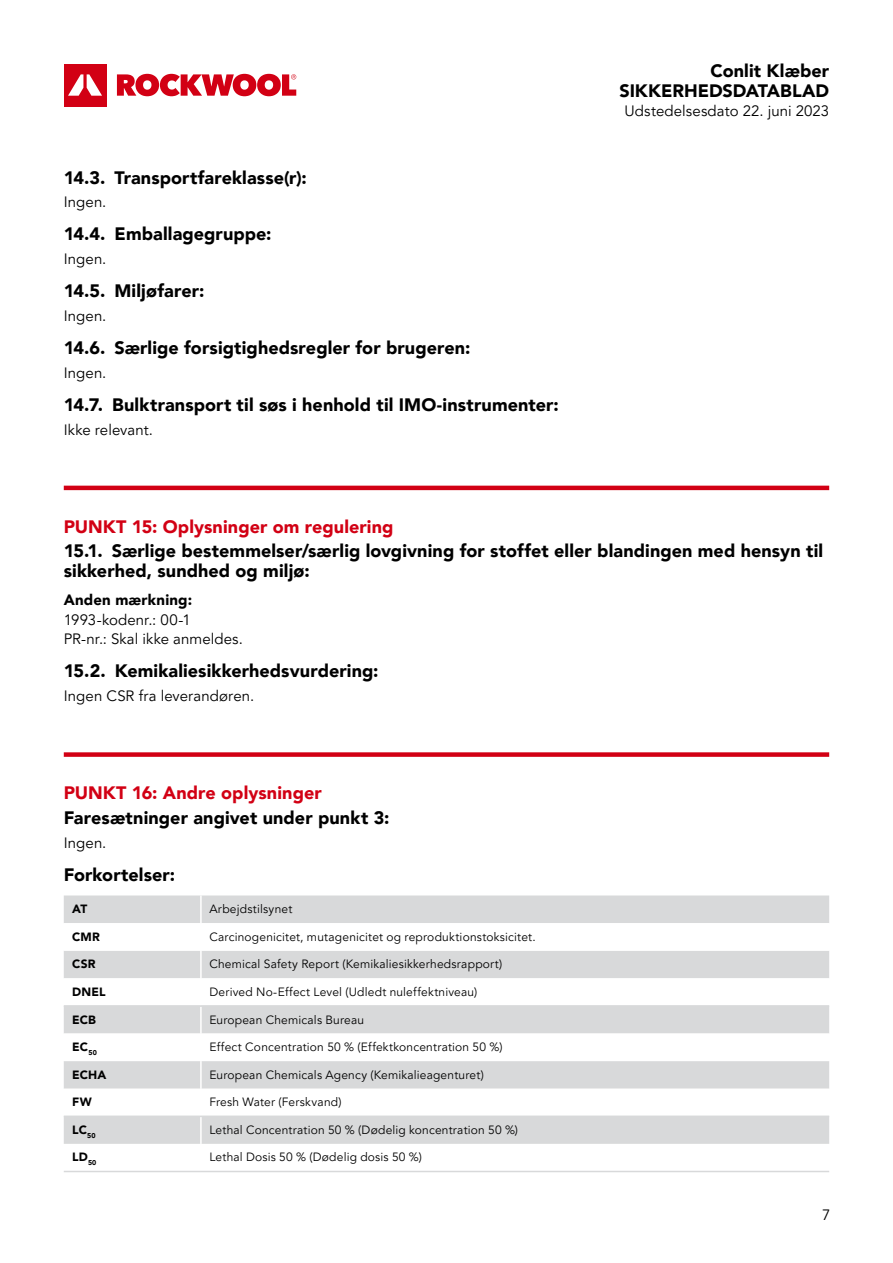
<style>
.page{position:relative;width:893px;height:1263px;background:#fff}
.page>*{position:absolute;margin:0;border:0;box-sizing:border-box;transform-origin:0 0}
.t1{font:900 18px/19.2px "Avenir LT Pro";letter-spacing:.005em;color:#000;text-align:right}
.t2{font:900 18px "Avenir LT Pro";letter-spacing:.005em;color:#d20014}
.t3{font:15px/19.5px "Avenir LT Pro";letter-spacing:.005em;color:#000}
.t4{font:900 15px "Avenir LT Pro";letter-spacing:.015em;color:#000}
.t5{font:12px "Avenir LT Pro";letter-spacing:.015em;color:#000}
.t6{font:900 12px "Avenir LT Pro";letter-spacing:.01em;color:#000}
</style>
<div class="page">
<div style="left:64px;top:64px;width:42px;height:42px;background:#d20014"></div>
<svg style="left:68px;top:74px;width:34px;height:22px"></svg>
<svg style="left:117px;top:74px;width:179px;height:22px"></svg>
<hr style="left:64px;top:486px;width:765px;height:4px;background:#d20014">
<div style="left:64px;top:752px;width:765px;height:5px;background:#d20014"></div>
<div style="left:64px;top:895px;width:765px;height:28px;background:#d8d9da"></div>
<svg style="left:64px;top:951px;width:765px;height:193px;fill:#d8d9da"></svg>
<hr style="left:200px;top:895px;width:2px;height:28px;background:#fff">
<hr style="left:200px;top:951px;width:2px;height:27px;background:#fff">
<hr style="left:200px;top:978px;width:2px;height:27px;background:#fff">
<hr style="left:200px;top:1007px;width:2px;height:26px;background:#fff">
<hr style="left:200px;top:1033px;width:2px;height:28px;background:#fff">
<hr style="left:200px;top:1061px;width:2px;height:28px;background:#fff">
<hr style="left:200px;top:1089px;width:2px;height:26px;background:#fff">
<hr style="left:200px;top:1117px;width:2px;height:27px;background:#fff">
<hr style="left:64px;top:1005px;width:137px;height:2px;background:#d8d9da">
<hr style="left:201px;top:1005px;width:628px;height:2px;background:#d8d9da">
<hr style="left:64px;top:1115px;width:137px;height:2px;background:#d8d9da">
<hr style="left:201px;top:1115px;width:628px;height:2px;background:#d8d9da">
<hr style="left:64px;top:1171px;width:137px;height:1px;background:#d8d9da">
<hr style="left:201px;top:1171px;width:628px;height:1px;background:#d8d9da">
<h1 class="t1" style="left:64px;top:168px;width:245px">14.3. Transportfareklasse(r):</h1>
<p class="t3" style="left:64px;top:193px;width:44px">Ingen.</p>
<h1 class="t1" style="left:64px;top:225px;width:209px">14.4. Emballagegruppe:</h1>
<p class="t3" style="left:64px;top:250px;width:44px">Ingen.</p>
<h1 class="t1" style="left:64px;top:281px;width:142px">14.5. Miljøfarer:</h1>
<p class="t3" style="left:64px;top:306px;width:44px">Ingen.</p>
<h1 class="t1" style="left:64px;top:338px;width:408px">14.6. Særlige forsigtighedsregler for brugeren:</h1>
<p class="t3" style="left:64px;top:363px;width:44px">Ingen.</p>
<h1 class="t1" style="left:64px;top:395px;width:497px">14.7. Bulktransport til søs i henhold til IMO-instrumenter:</h1>
<p class="t3" style="left:64px;top:420px;width:91px">Ikke relevant.</p>
<h1 class="t1" style="left:619px;top:62px;width:211px">Conlit Klæber<br>SIKKERHEDSDATABLAD</h1>
<p class="t3" style="left:624px;top:101px;width:206px">Udstedelsesdato 22. juni 2023</p>
<h1 class="t2" style="left:64px;top:515px;width:331px">PUNKT 15: Oplysninger om regulering</h1>
<h1 class="t1" style="left:64px;top:541px;width:761px;line-height:20.2px;text-align:left">15.1. Særlige bestemmelser/særlig lovgivning for stoffet eller blandingen med hensyn til sikkerhed, sundhed og miljø:</h1>
<p class="t4" style="left:64px;top:591px;width:130px">Anden mærkning:</p>
<p class="t3" style="left:64px;top:610px;width:181px">1993-kodenr.: 00-1<br>PR-nr.: Skal ikke anmeldes.</p>
<h1 class="t1" style="left:64px;top:662px;width:316px">15.2. Kemikaliesikkerhedsvurdering:</h1>
<p class="t3" style="left:64px;top:686px;width:192px">Ingen CSR fra leverandøren.</p>
<h1 class="t2" style="left:64px;top:782px;width:259px">PUNKT 16: Andre oplysninger</h1>
<h1 class="t1" style="left:64px;top:808px;width:327px">Faresætninger angivet under punkt 3:</h1>
<p class="t3" style="left:64px;top:833px;width:44px">Ingen.</p>
<h1 class="t1" style="left:64px;top:865px;width:113px">Forkortelser:</h1>
<p class="t6" style="left:72px;top:902px;width:17px">AT</p>
<p class="t5" style="left:209px;top:902px;width:84px">Arbejdstilsynet</p>
<p class="t6" style="left:72px;top:929px;width:29px">CMR</p>
<p class="t5" style="left:209px;top:929px;width:328px">Carcinogenicitet, mutagenicitet og reproduktionstoksicitet.</p>
<p class="t6" style="left:72px;top:957px;width:25px">CSR</p>
<p class="t5" style="left:209px;top:957px;width:294px">Chemical Safety Report (Kemikaliesikkerhedsrapport)</p>
<p class="t6" style="left:72px;top:984px;width:35px">DNEL</p>
<p class="t5" style="left:209px;top:984px;width:269px">Derived No-Effect Level (Udledt nuleffektniveau)</p>
<p class="t6" style="left:72px;top:1012px;width:25px">ECB</p>
<p class="t5" style="left:209px;top:1012px;width:156px">European Chemicals Bureau</p>
<p class="t6" style="left:72px;top:1040px;width:26px">EC<sub>50</sub></p>
<p class="t5" style="left:209px;top:1040px;width:295px">Effect Concentration 50 % (Effektkoncentration 50 %)</p>
<p class="t6" style="left:72px;top:1067px;width:36px">ECHA</p>
<p class="t5" style="left:209px;top:1067px;width:276px">European Chemicals Agency (Kemikalieagenturet)</p>
<p class="t6" style="left:72px;top:1095px;width:21px">FW</p>
<p class="t5" style="left:209px;top:1095px;width:134px">Fresh Water (Ferskvand)</p>
<p class="t6" style="left:72px;top:1122px;width:25px">LC<sub>50</sub></p>
<p class="t5" style="left:209px;top:1122px;width:310px">Lethal Concentration 50 % (Dødelig koncentration 50 %)</p>
<p class="t6" style="left:72px;top:1150px;width:26px">LD<sub>50</sub></p>
<p class="t5" style="left:209px;top:1150px;width:214px">Lethal Dosis 50 % (Dødelig dosis 50 %)</p>
<p class="t3" style="left:822px;top:1206px;width:10px">7</p>
</div>
